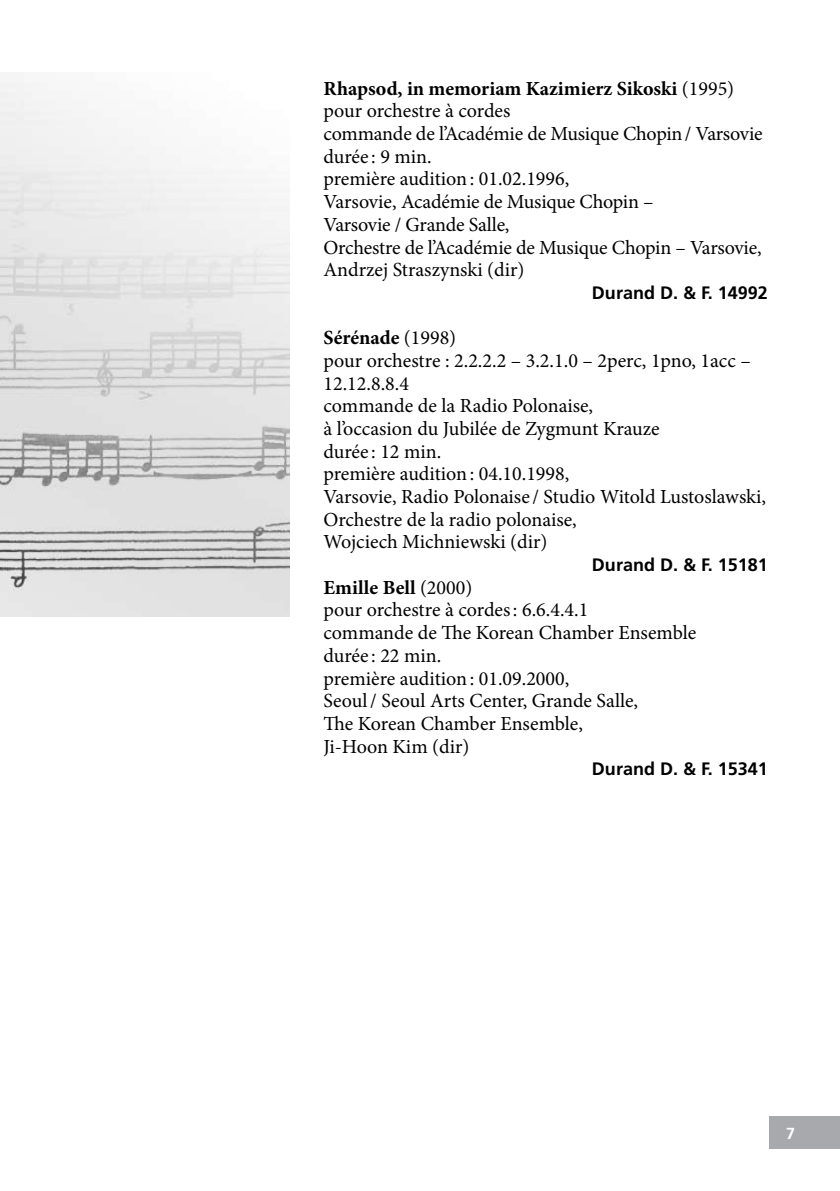
<style>
.page{position:relative;width:840px;height:1191px;background:#fff}
.page>*{position:absolute;margin:0;border:0;box-sizing:border-box;transform-origin:0 0}
.t1{font:20px/22.6px "Minion Pro";letter-spacing:-.005em;color:#000}
.t2{font:700 18px "Frutiger";color:#000}
.t3{font:700 16px "Frutiger";color:#fff}
.s1{font-weight:700}
</style>
<div class="page">
<img style="left:0;top:81px;width:289px;height:535px">
<div style="left:768px;top:1116px;width:71px;height:32px;background:#a7a9ac"></div>
<p class="t1" style="left:323px;top:77px;width:440px"><span class="s1">Rhapsod, in memoriam Kazimierz Sikoski</span> (1995) pour orchestre à cordes<br>commande de l’Académie de Musique Chopin/ Varsovie durée : 9 min.<br>première audition: 01.02.1996,<br>Varsovie, Académie de Musique Chopin –<br>Varsovie / Grande Salle,<br>Orchestre de l’Académie de Musique Chopin – Varsovie, Andrzej Straszynski (dir)</p>
<p class="t2" style="left:591px;top:282px;width:177px">Durand D. &amp; F. 14992</p>
<p class="t1" style="left:323px;top:327px;width:444px"><span class="s1">Sérénade</span> (1998)<br>pour orchestre : 2.2.2.2 – 3.2.1.0 – 2perc, 1pno, 1acc –<br>12.12.8.8.4<br>commande de la Radio Polonaise,<br>à l’occasion du Jubilée de Zygmunt Krauze<br>durée : 12 min.<br>première audition: 04.10.1998,<br>Varsovie, Radio Polonaise / Studio Witold Lustoslawski,<br>Orchestre de la radio polonaise,<br>Wojciech Michniewski (dir)</p>
<p class="t2" style="left:591px;top:554px;width:177px">Durand D. &amp; F. 15181</p>
<p class="t1" style="left:323px;top:576px;width:374px"><span class="s1">Emille Bell</span> (2000)<br>pour orchestre à cordes: 6.6.4.4.1<br>commande de The Korean Chamber Ensemble durée : 22 min.<br>première audition: 01.09.2000,<br>Seoul/ Seoul Arts Center, Grande Salle,<br>The Korean Chamber Ensemble,<br>Ji-Hoon Kim (dir)</p>
<p class="t2" style="left:591px;top:758px;width:177px">Durand D. &amp; F. 15341</p>
<p class="t3" style="left:785px;top:1123px;width:10px">7</p>
</div>
